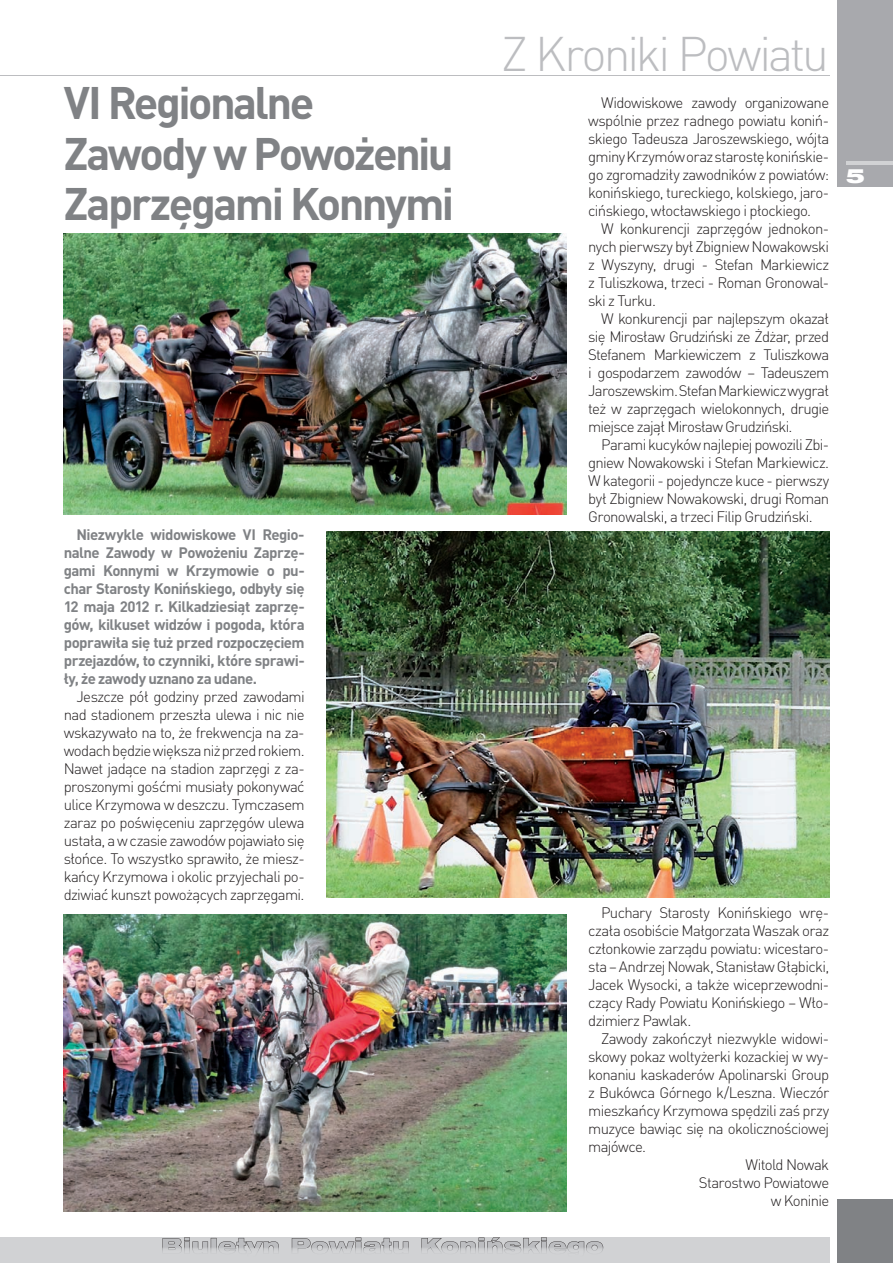
<style>
.page{position:relative;width:893px;height:1263px;background:#fff}
.page>*{position:absolute;margin:0;border:0;box-sizing:border-box;transform-origin:0 0}
.t1{font:300 48px "DIN Pro";letter-spacing:-.065em;color:#bcbdc0}
.t2{font:700 45px/50.2px "DIN Pro";letter-spacing:-.06em;color:#808285}
.t3{font:900 expanded 19.5px "Swiss 721 BT";color:#fff}
.t4{font:300 15px/18px "DIN Pro";letter-spacing:-.045em;color:#231f20;text-align:justify}
.t5{font:700 15px/18px "DIN Pro";letter-spacing:-.035em;color:#808285;text-align:justify}
</style>
<div class="page">
<div style="left:838px;top:0;width:55px;height:186px;background:#a8a9ad"></div>
<div style="left:838px;top:1199px;width:55px;height:64px;background:#808285"></div>
<div style="left:0;top:1237px;width:829px;height:26px;background:#d1d2d4"></div>
<img style="left:169px;top:1248px;width:310px;height:4px">
<img style="left:484px;top:1248px;width:119px;height:4px">
<svg style="left:163px;top:1237px;width:440px;height:11px"></svg>
<hr style="left:846px;top:162px;width:47px;height:3px;background:#d1d2d4">
<hr style="left:0;top:75px;width:829px;height:1px;background:#bcbdc0">
<img style="left:64px;top:234px;width:503px;height:280px">
<img style="left:64px;top:914px;width:503px;height:298px">
<img style="left:326px;top:532px;width:503px;height:366px">
<h2 class="t2" style="left:64px;top:76px;width:392px">VI Regionalne<br>Zawody w Powożeniu<br>Zaprzęgami Konnymi</h2>
<p class="t5" style="left:64px;top:525px;width:242px;text-indent:13px">Niezwykle widowiskowe VI Regio&shy;nalne Zawody w Powożeniu Zaprzę&shy;gami Konnymi w Krzymowie o pu&shy;char Starosty Konińskiego, odbyły się 12 maja 2012 r. Kilkadziesiąt zaprzę&shy;gów, kilkuset widzów i pogoda, która poprawiła się tuż przed rozpoczęciem przejazdów, to czynniki, które sprawi&shy;ły, że zawody uznano za udane.</p>
<p class="t4" style="left:64px;top:687px;width:242px;text-indent:13px">Jeszcze pół godziny przed zawodami nad stadionem przeszła ulewa i nic nie wskazywało na to, że frekwencja na za&shy;wodach będzie większa niż przed rokiem.<br>Nawet jadące na stadion zaprzęgi z za&shy;proszonymi gośćmi musiały pokonywać ulice Krzymowa w deszczu. Tymczasem zaraz po poświęceniu zaprzęgów ulewa ustała, a w czasie zawodów pojawiało się słońce. To wszystko sprawiło, że miesz&shy;kańcy Krzymowa i okolic przyjechali po&shy;dziwiać kunszt powożących zaprzęgami.</p>
<h1 class="t1" style="left:501px;top:21px;width:329px">Z Kroniki Powiatu</h1>
<p class="t4" style="left:588px;top:93px;width:242px;text-indent:13px">Widowiskowe zawody organizowane wspólnie przez radnego powiatu koniń&shy;skiego Tadeusza Jaroszewskiego, wójta gminy Krzymów oraz starostę konińskie&shy;go zgromadziły zawodników z powiatów: konińskiego, tureckiego, kolskiego, jaro&shy;cińskiego, włocławskiego i płockiego.</p>
<p class="t4" style="left:588px;top:219px;width:242px;text-indent:13px">W konkurencji zaprzęgów jednokon&shy;nych pierwszy był Zbigniew Nowakowski z Wyszyny, drugi - Stefan Markiewicz z Tuliszkowa, trzeci - Roman Gronowal&shy;ski z Turku.</p>
<p class="t4" style="left:588px;top:309px;width:242px;text-indent:13px">W konkurencji par najlepszym okazał się Mirosław Grudziński ze Żdżar, przed Stefanem Markiewiczem z Tuliszkowa i gospodarzem zawodów – Tadeuszem Jaroszewskim. Stefan Markiewicz wygrał też w zaprzęgach wielokonnych, drugie miejsce zajął Mirosław Grudziński.</p>
<p class="t4" style="left:588px;top:435px;width:242px;text-indent:13px">Parami kucyków najlepiej powozili Zbi&shy;gniew Nowakowski i Stefan Markiewicz.<br>W kategorii - pojedyncze kuce - pierwszy był Zbigniew Nowakowski, drugi Roman Gronowalski, a trzeci Filip Grudziński.</p>
<h3 class="t3" style="left:846px;top:164px;width:20px">5</h3>
<p class="t4" style="left:588px;top:903px;width:242px;text-indent:13px">Puchary Starosty Konińskiego wrę&shy;czała osobiście Małgorzata Waszak oraz członkowie zarządu powiatu: wicestaro&shy;sta – Andrzej Nowak, Stanisław Głąbicki, Jacek Wysocki, a także wiceprzewodni&shy;czący Rady Powiatu Konińskiego – Wło&shy;dzimierz Pawlak.</p>
<p class="t4" style="left:601px;top:1029px;width:230px">Zawody zakończył niezwykle widowi-</p>
<p class="t4" style="left:588px;top:1047px;width:242px">skowy pokaz woltyżerki kozackiej w wy-</p>
<p class="t4" style="left:588px;top:1065px;width:242px">konaniu kaskaderów Apolinarski Group</p>
<p class="t4" style="left:588px;top:1083px;width:242px">z Bukówca Górnego k/Leszna. Wieczór</p>
<p class="t4" style="left:588px;top:1101px;width:242px">mieszkańcy Krzymowa spędzili zaś przy</p>
<p class="t4" style="left:588px;top:1119px;width:242px">muzyce bawiąc się na okolicznościowej</p>
<p class="t4" style="left:588px;top:1137px;width:59px">majówce.</p>
<p class="t4" style="left:745px;top:1155px;width:85px">Witold Nowak</p>
<p class="t4" style="left:699px;top:1173px;width:132px">Starostwo Powiatowe</p>
<p class="t4" style="left:771px;top:1191px;width:60px">w Koninie</p>
</div>
